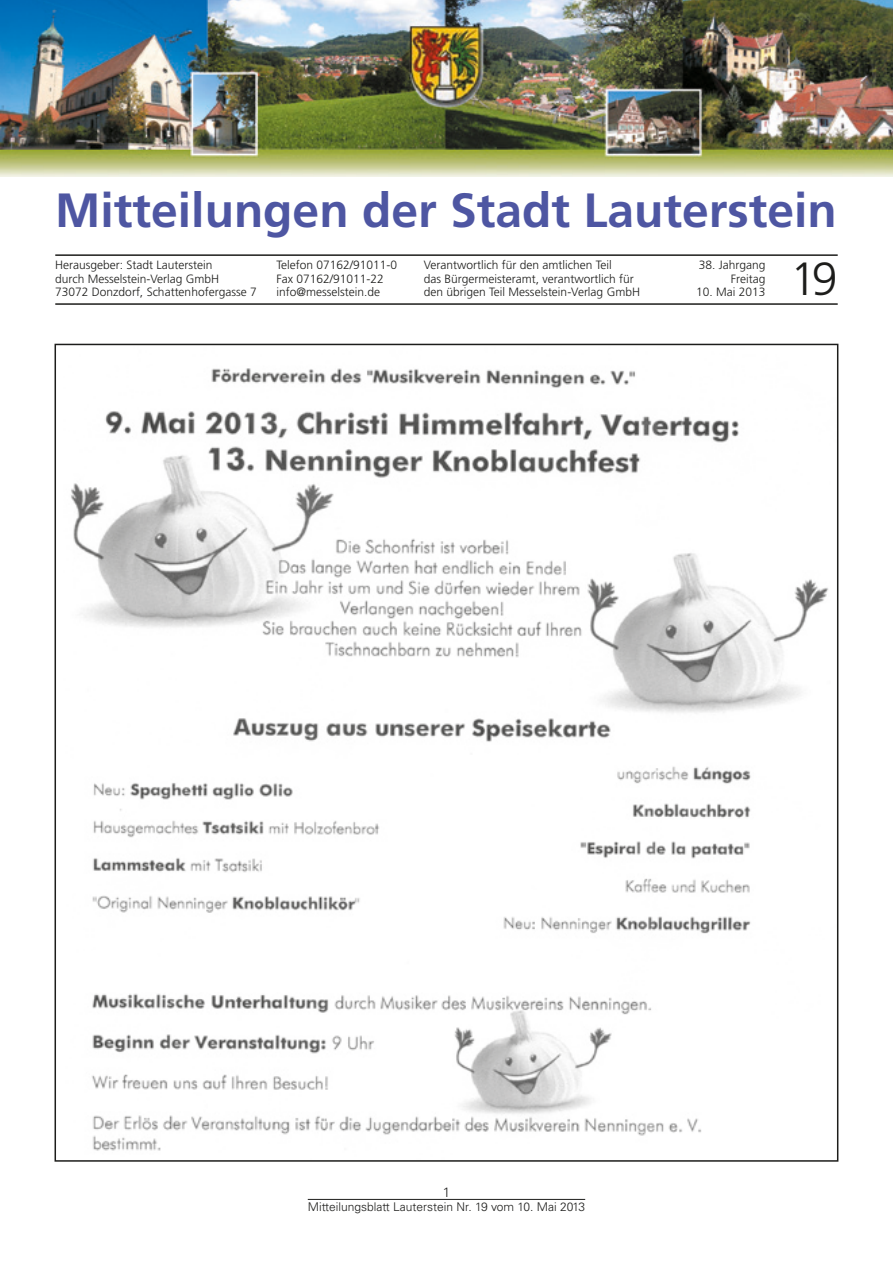
<style>
.page{position:relative;width:893px;height:1263px;background:#fff}
.page>*{position:absolute;margin:0;border:0;box-sizing:border-box;transform-origin:0 0}
.t1{font:700 48px "Frutiger";color:#4e56a2}
.t2{font:300 46.5px "Frutiger";color:#1d1d1b}
.t3{font:300 13.5px "Univers";color:#1d1d1b}
.t4{font:300 12px/13.5px "Frutiger";color:#1d1d1b}
.t5{font:300 12px "Univers";color:#1d1d1b}
</style>
<div class="page">
<hr style="left:308px;top:1199px;width:277px;height:1px;background:#1d1d1b">
<hr style="left:55px;top:254px;width:783px;height:2px;background:#1d1d1b">
<hr style="left:55px;top:303px;width:783px;height:2px;background:#1d1d1b">
<img style="left:71px;top:368px;width:758px;height:783px">
<img style="left:0;top:0;width:893px;height:176px">
<h1 class="t1" style="left:55px;top:182px;width:783px">Mitteilungen der Stadt Lauterstein</h1>
<p class="t4" style="left:55px;top:259px;width:203px">Herausgeber: Stadt Lauterstein<br>durch Messelstein-Verlag GmbH<br>73072 Donzdorf, Schattenhofergasse 7</p>
<p class="t4" style="left:276px;top:259px;width:122px">Telefon 07162/91011-0<br>Fax 07162/91011-22 info@messelstein.de</p>
<p class="t4" style="left:424px;top:259px;width:218px">Verantwortlich für den amtlichen Teil<br>das Bürgermeisteramt, verantwortlich für den übrigen Teil Messelstein-Verlag GmbH</p>
<p class="t4" style="left:699px;top:259px;width:68px;text-align:right">38. Jahrgang<br>Freitag</p>
<h2 class="t2" style="left:790px;top:253px;width:49px">19</h2>
<p class="t4" style="left:696px;top:286px;width:71px">10. Mai 2013</p>
<p class="t3" style="left:443px;top:1184px;width:9px">1</p>
<p class="t5" style="left:308px;top:1199px;width:279px">Mitteilungsblatt Lauterstein Nr. 19 vom 10. Mai 2013</p>
</div>
